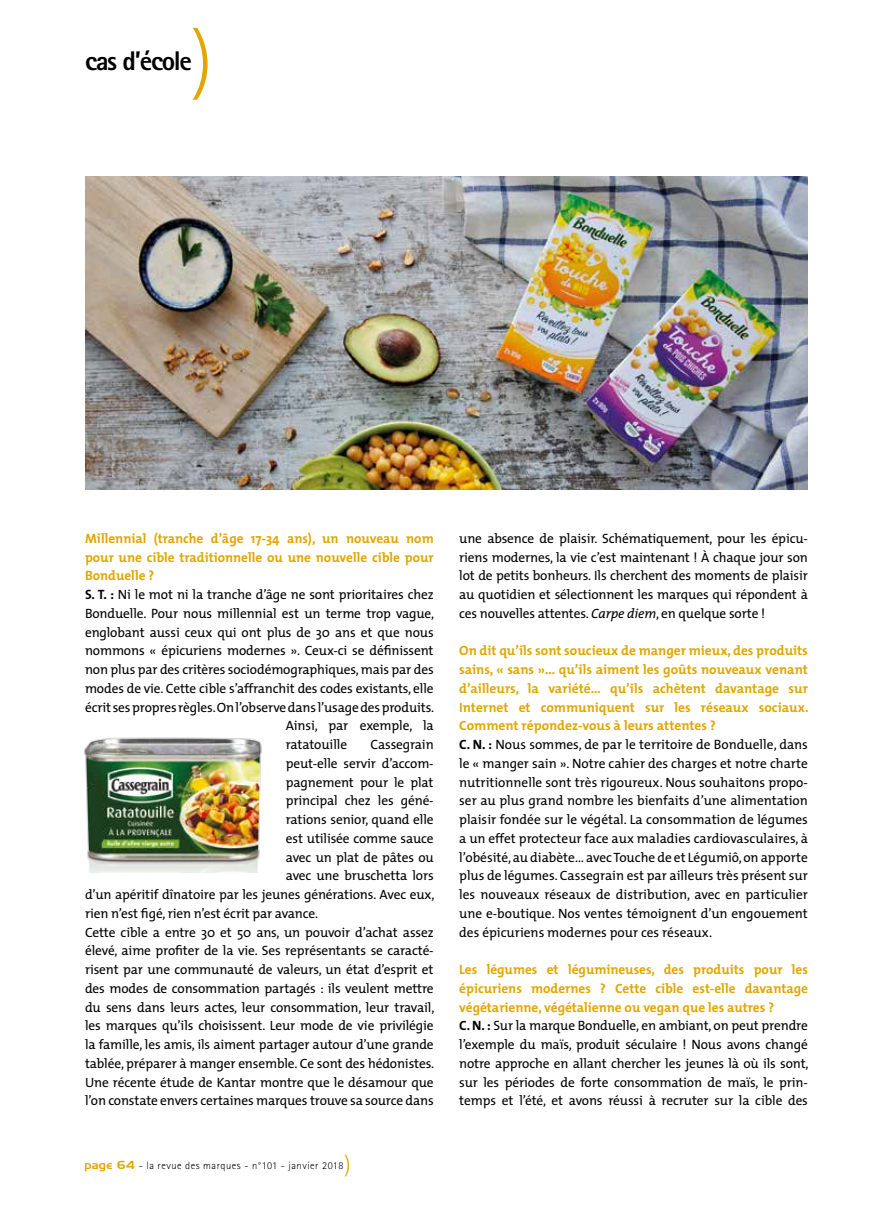
<style>
.page{position:relative;width:893px;height:1212px;background:#fff}
.page>*{position:absolute;margin:0;border:0;box-sizing:border-box;transform-origin:0 0}
.t1{font:300 75px "The Mix";color:#e0a700}
.t2{font:800 27px "Rotis Sans Serif";letter-spacing:-.05em;color:#000}
.t3{font:13.5px/18.8px "The Mix";letter-spacing:-.01em;color:#000}
.t4{font:700 13.5px "The Mix";color:#e0a700}
.t5{font:300 10.5px "Rotis Sans Serif";letter-spacing:.05em;color:#000}
.s1{font-weight:700}
.s2{font-family:"Hancock Park Laser";font-weight:400;color:#e0a700}
.s3{font-family:"The Mix";font-size:22.5px;color:#e0a700}
.s4{font-style:italic}
.s5{font-weight:700;color:#e0a700}
</style>
<div class="page">
<img style="left:85px;top:176px;width:723px;height:313px">
<img style="left:84px;top:737px;width:178px;height:136px">
<h1 class="t1" style="left:191px;top:-2px;width:24px">)</h1>
<h2 class="t2" style="left:85px;top:44px;width:108px">cas d’école</h2>
<p class="t4" style="left:85px;top:527px;width:350px">Millennial (tranche d’âge 17-34 ans), un nouveau nom</p>
<p class="t4" style="left:85px;top:546px;width:350px">pour une cible traditionnelle ou une nouvelle cible pour</p>
<p class="t4" style="left:85px;top:564px;width:71px">Bonduelle ?</p>
<p class="t3" style="left:85px;top:585px;width:350px"><span class="s1">S. T. :</span> Ni le mot ni la tranche d’âge ne sont prioritaires chez</p>
<p class="t3" style="left:85px;top:603px;width:351px">Bonduelle. Pour nous millennial est un terme trop vague,</p>
<p class="t3" style="left:85px;top:622px;width:350px">englobant aussi ceux qui ont plus de 30 ans et que nous</p>
<p class="t3" style="left:85px;top:641px;width:350px">nommons « épicuriens modernes ». Ceux-ci se définissent</p>
<p class="t3" style="left:85px;top:660px;width:350px">non plus par des critères sociodémographiques, mais par des</p>
<p class="t3" style="left:85px;top:678px;width:350px">modes de vie. Cette cible s’affranchit des codes existants, elle</p>
<p class="t3" style="left:85px;top:697px;width:351px">écrit ses propres règles. On l’observe dans l’usage des produits.</p>
<p class="t3" style="left:286px;top:716px;width:149px">Ainsi, par exemple, la</p>
<p class="t3" style="left:286px;top:735px;width:63px">ratatouille</p>
<p class="t3" style="left:371px;top:735px;width:65px">Cassegrain</p>
<p class="t3" style="left:286px;top:753px;width:149px">peut-elle servir d’accom-</p>
<p class="t3" style="left:286px;top:772px;width:149px">pagnement pour le plat</p>
<p class="t3" style="left:286px;top:791px;width:149px">principal chez les géné-</p>
<p class="t3" style="left:286px;top:810px;width:149px">rations senior, quand elle</p>
<p class="t3" style="left:286px;top:828px;width:149px">est utilisée comme sauce</p>
<p class="t3" style="left:286px;top:847px;width:149px">avec un plat de pâtes ou</p>
<p class="t3" style="left:286px;top:866px;width:149px">avec une bruschetta lors</p>
<p class="t3" style="left:85px;top:885px;width:351px">d’un apéritif dînatoire par les jeunes générations. Avec eux,</p>
<p class="t3" style="left:85px;top:903px;width:235px">rien n’est figé, rien n’est écrit par avance.</p>
<p class="t3" style="left:85px;top:922px;width:350px">Cette cible a entre 30 et 50 ans, un pouvoir d’achat assez</p>
<p class="t3" style="left:85px;top:941px;width:350px">élevé, aime profiter de la vie. Ses représentants se caracté-</p>
<p class="t3" style="left:85px;top:960px;width:350px">risent par une communauté de valeurs, un état d’esprit et</p>
<p class="t3" style="left:85px;top:978px;width:350px">des modes de consommation partagés : ils veulent mettre</p>
<p class="t3" style="left:85px;top:997px;width:351px">du sens dans leurs actes, leur consommation, leur travail,</p>
<p class="t3" style="left:85px;top:1016px;width:350px">les marques qu’ils choisissent. Leur mode de vie privilégie</p>
<p class="t3" style="left:85px;top:1035px;width:350px">la famille, les amis, ils aiment partager autour d’une grande</p>
<p class="t3" style="left:85px;top:1053px;width:351px">tablée, préparer à manger ensemble. Ce sont des hédonistes.</p>
<p class="t3" style="left:85px;top:1072px;width:350px">Une récente étude de Kantar montre que le désamour que</p>
<p class="t3" style="left:85px;top:1091px;width:350px">l’on constate envers certaines marques trouve sa source dans</p>
<p class="t5" style="left:85px;top:1159px;width:267px"><span class="s2">page 64</span> - la revue des marques - n°101 - janvier 2018<span class="s3">)</span></p>
<p class="t3" style="left:459px;top:528px;width:350px;text-align:justify">une absence de plaisir. Schématiquement, pour les épicu&shy;riens modernes, la vie c’est maintenant ! À chaque jour son lot de petits bonheurs. Ils cherchent des moments de plaisir au quotidien et sélectionnent les marques qui répondent à ces nouvelles attentes. <span class="s4">Carpe diem</span>, en quelque sorte !</p>
<p class="t3" style="left:459px;top:641px;width:351px"><span class="s5">On dit qu’ils sont soucieux de manger mieux, des produits sains, « sans »… qu’ils aiment les goûts nouveaux venant d’ailleurs, la variété… qu’ils achètent davantage sur Internet et communiquent sur les réseaux sociaux.<br>Comment répondez-vous à leurs attentes ?<br></span><span class="s1">C. N. :</span> Nous sommes, de par le territoire de Bonduelle, dans le « manger sain ». Notre cahier des charges et notre charte nutritionnelle sont très rigoureux. Nous souhaitons propo&shy;ser au plus grand nombre les bienfaits d’une alimentation plaisir fondée sur le végétal. La consommation de légumes a un effet protecteur face aux maladies cardiovasculaires, à l’obésité, au diabète… avec Touche de et Légumiô, on apporte plus de légumes. Cassegrain est par ailleurs très présent sur les nouveaux réseaux de distribution, avec en particulier une e-boutique. Nos ventes témoignent d’un engouement des épicuriens modernes pour ces réseaux.</p>
<p class="t3" style="left:459px;top:960px;width:351px"><span class="s5">Les légumes et légumineuses, des produits pour les épicuriens modernes ? Cette cible est-elle davantage végétarienne, végétalienne ou vegan que les autres ?<br></span><span class="s1">C. N. :</span> Sur la marque Bonduelle, en ambiant, on peut prendre l’exemple du maïs, produit séculaire ! Nous avons changé notre approche en allant chercher les jeunes là où ils sont, sur les périodes de forte consommation de maïs, le prin&shy;temps et l’été, et avons réussi à recruter sur la cible des</p>
</div>
